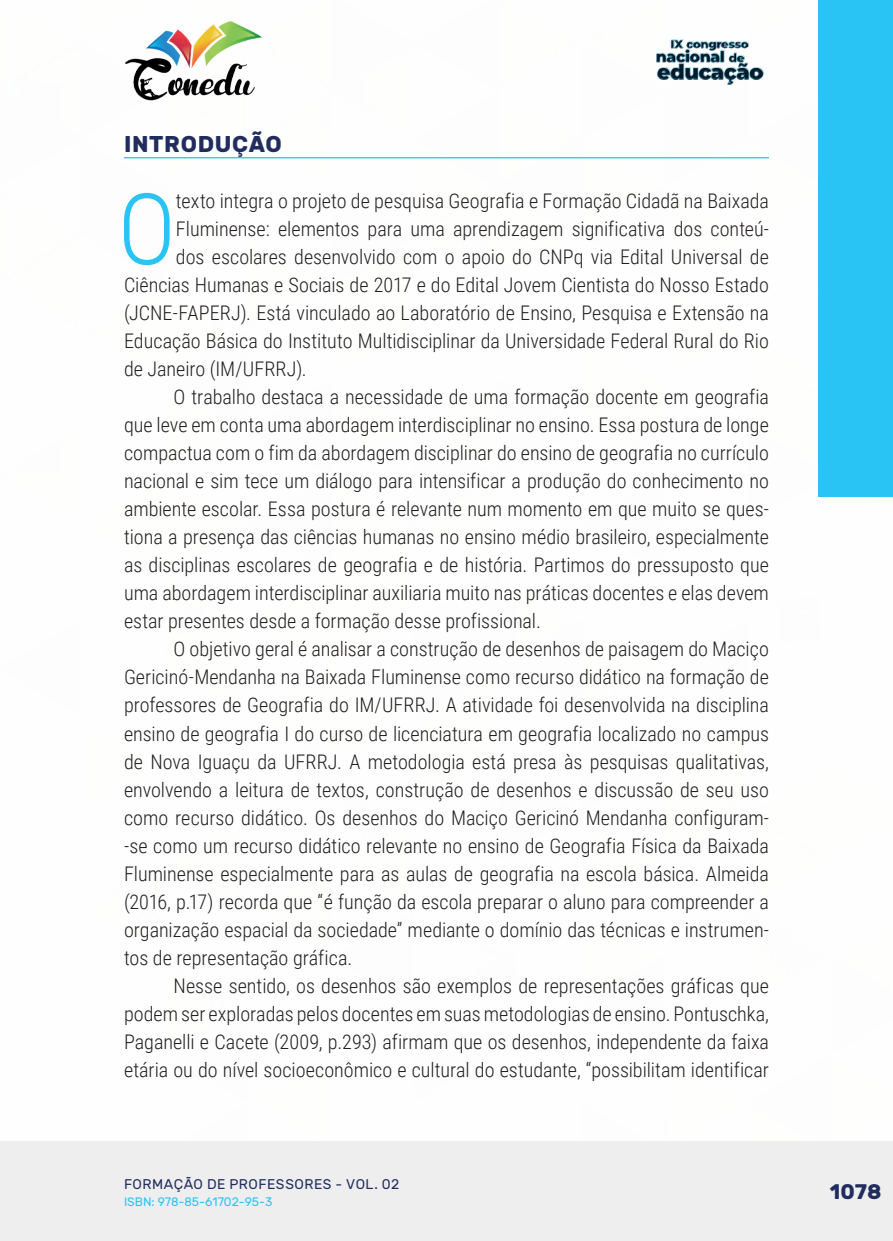
<style>
.page{position:relative;width:893px;height:1241px;background:#fff}
.page>*{position:absolute;margin:0;border:0;box-sizing:border-box;transform-origin:0 0}
._8_CAPITULAR{font:300 98.88px "Roboto Condensed";color:#29c4f3}
._7_INTRODUCAO{font:700 22.75px "Rubik";letter-spacing:.03em;color:#202d5e}
.t1{font:700 21px "Rubik";color:#202d5e}
._9_CORPO{font:300 20.12px/28px "Roboto Condensed";color:#231f20;text-align:justify}
._8_CAPITULAR-2{font:300 20.12px "Roboto Condensed";color:#231f20}
.t2{font:14px "Rubik";letter-spacing:.035em;color:#202d5e}
.t3{font:12.25px "Rubik";color:#29c4f3}
</style>
<div class="page">
<div style="left:0;top:1141px;width:893px;height:99px;background:#eeeeef"></div>
<div style="left:819px;top:0;width:74px;height:496px;background:#29c4f3"></div>
<img style="left:125px;top:20px;width:137px;height:81px">
<img style="left:656px;top:39px;width:108px;height:46px">
<hr style="left:124px;top:157px;width:645px;height:1px;background:#29c4f3">
<p class="_7_INTRODUCAO" style="left:124px;top:131px;width:159px">INTRODUÇÃO</p>
<p class="_8_CAPITULAR" style="left:118px;top:160px;width:60px">O</p>
<p class="_8_CAPITULAR-2" style="left:176px;top:187px;width:594px">texto integra o projeto de pesquisa Geografia e Formação Cidadã na Baixada</p>
<p class="_8_CAPITULAR-2" style="left:176px;top:215px;width:594px">Fluminense: elementos para uma aprendizagem significativa dos conteú-</p>
<p class="_8_CAPITULAR-2" style="left:176px;top:243px;width:594px">dos escolares desenvolvido com o apoio do CNPq via Edital Universal de</p>
<p class="_8_CAPITULAR-2" style="left:124px;top:271px;width:646px">Ciências Humanas e Sociais de 2017 e do Edital Jovem Cientista do Nosso Estado</p>
<p class="_8_CAPITULAR-2" style="left:124px;top:299px;width:646px">(JCNE-FAPERJ). Está vinculado ao Laboratório de Ensino, Pesquisa e Extensão na</p>
<p class="_8_CAPITULAR-2" style="left:124px;top:327px;width:646px">Educação Básica do Instituto Multidisciplinar da Universidade Federal Rural do Rio</p>
<p class="_8_CAPITULAR-2" style="left:124px;top:355px;width:184px">de Janeiro (IM/UFRRJ).</p>
<p class="_9_CORPO" style="left:124px;top:382px;width:646px;text-indent:50px">O trabalho destaca a necessidade de uma formação docente em geografia que leve em conta uma abordagem interdisciplinar no ensino. Essa postura de longe compactua com o fim da abordagem disciplinar do ensino de geografia no currículo nacional e sim tece um diálogo para intensificar a produção do conhecimento no ambiente escolar. Essa postura é relevante num momento em que muito se ques&shy;tiona a presença das ciências humanas no ensino médio brasileiro, especialmente as disciplinas escolares de geografia e de história. Partimos do pressuposto que uma abordagem interdisciplinar auxiliaria muito nas práticas docentes e elas devem estar presentes desde a formação desse profissional.</p>
<p class="_9_CORPO" style="left:124px;top:634px;width:646px;text-indent:50px">O objetivo geral é analisar a construção de desenhos de paisagem do Maciço Gericinó-Mendanha na Baixada Fluminense como recurso didático na formação de professores de Geografia do IM/UFRRJ. A atividade foi desenvolvida na disciplina ensino de geografia I do curso de licenciatura em geografia localizado no campus de Nova Iguaçu da UFRRJ. A metodologia está presa às pesquisas qualitativas, envolvendo a leitura de textos, construção de desenhos e discussão de seu uso como recurso didático. Os desenhos do Maciço Gericinó Mendanha configuram--se como um recurso didático relevante no ensino de Geografia Física da Baixada Fluminense especialmente para as aulas de geografia na escola básica. Almeida (2016, p.17) recorda que “é função da escola preparar o aluno para compreender a organização espacial da sociedade” mediante o domínio das técnicas e instrumen&shy;tos de representação gráfica.</p>
<p class="_9_CORPO" style="left:124px;top:970px;width:646px;text-indent:50px">Nesse sentido, os desenhos são exemplos de representações gráficas que podem ser exploradas pelos docentes em suas metodologias de ensino. Pontuschka, Paganelli e Cacete (2009, p.293) afirmam que os desenhos, independente da faixa etária ou do nível socioeconômico e cultural do estudante, “possibilitam identificar</p>
<p class="t2" style="left:124px;top:1175px;width:277px">FORMAÇÃO DE PROFESSORES - VOL. 02</p>
<p class="t3" style="left:124px;top:1194px;width:150px">ISBN: 978-85-61702-95-3</p>
<p class="t1" style="left:830px;top:1179px;width:53px">1078</p>
</div>
